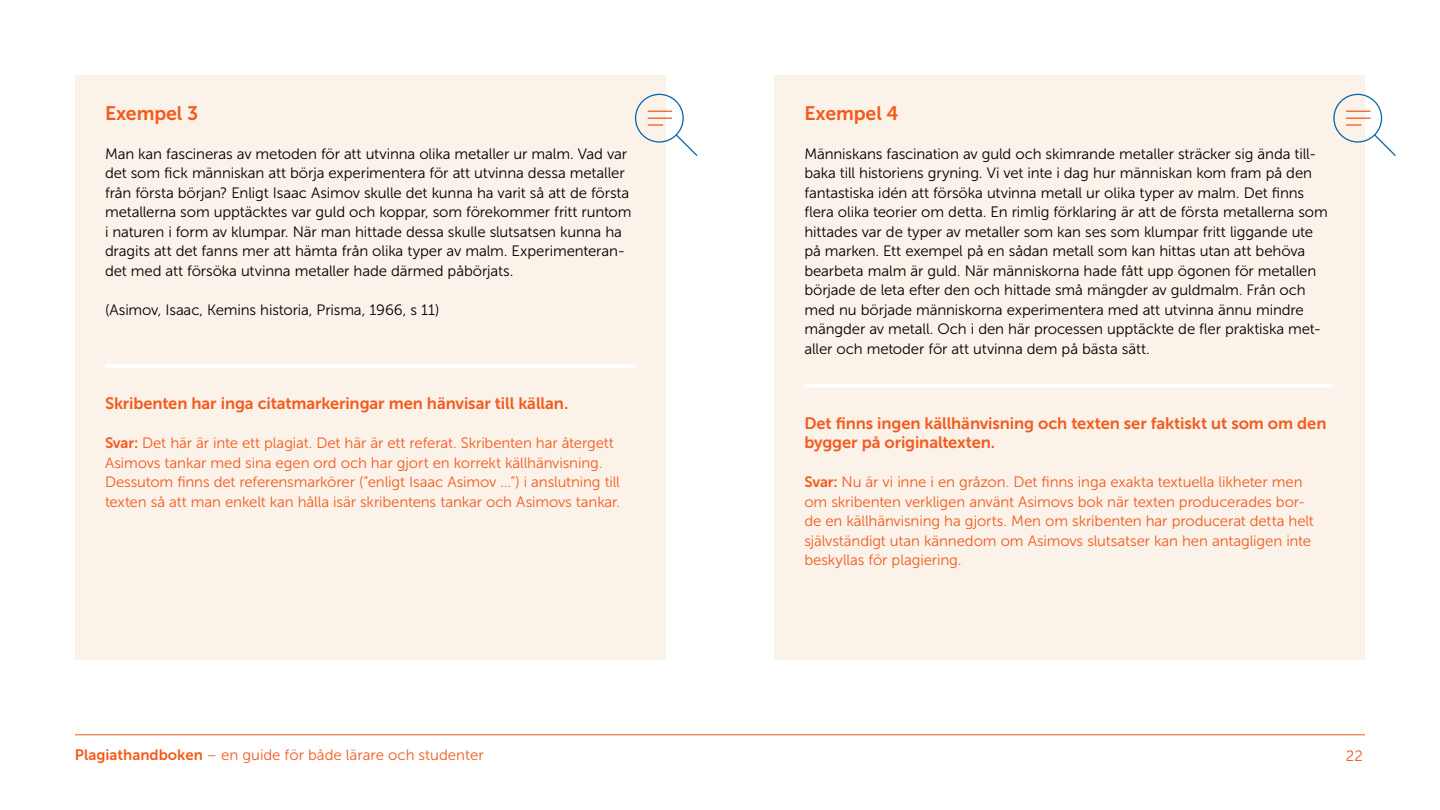
<style>
.page{position:relative;width:1440px;height:810px;background:#fff}
.page>*{position:absolute;margin:0;border:0;box-sizing:border-box;transform-origin:0 0}
.t1{font:19.5px "Museo Sans 700";letter-spacing:-.005em;color:#f35b1c}
.t2{font:16.5px/19.5px "Museo Sans 700";letter-spacing:-.005em;color:#f35b1c}
.t3{font:15px/19.5px "Museo Sans 300";letter-spacing:-.01em;color:#000}
.t4{font:15px/19.5px "Museo Sans 300";letter-spacing:-.01em;color:#f35b1c}
.s1{font-family:"Museo Sans 700"}
</style>
<div class="page">
<hr style="left:75px;top:735px;width:1290px;height:1px;background:#f35b1c">
<div style="left:774px;top:75px;width:591px;height:585px;background:#fbf2ea"></div>
<div style="left:75px;top:75px;width:591px;height:585px;background:#fbf2ea"></div>
<hr style="left:804px;top:384px;width:529px;height:3px;background:#fff">
<hr style="left:105px;top:364px;width:531px;height:4px;background:#fff">
<svg style="left:635px;top:94px;width:62px;height:62px"></svg>
<svg style="left:1333px;top:94px;width:63px;height:62px"></svg>
<h1 class="t1" style="left:105px;top:102px;width:95px">Exempel 3</h1>
<p class="t3" style="left:105px;top:144px;width:528px">Man kan fascineras av metoden för att utvinna olika metaller ur malm. Vad var det som fick människan att börja experimentera för att utvinna dessa metaller från första början? Enligt Isaac Asimov skulle det kunna ha varit så att de första metallerna som upptäcktes var guld och koppar, som förekommer fritt runtom i naturen i form av klumpar. När man hittade dessa skulle slutsatsen kunna ha dragits att det fanns mer att hämta från olika typer av malm. Experimenteran&shy;det med att försöka utvinna metaller hade därmed påbörjats.</p>
<p class="t3" style="left:105px;top:300px;width:336px">(Asimov, Isaac, Kemins historia, Prisma, 1966, s 11)</p>
<p class="t2" style="left:105px;top:394px;width:465px">Skribenten har inga citatmarkeringar men hänvisar till källan.</p>
<p class="t4" style="left:105px;top:433px;width:517px"><span class="s1">Svar:</span> Det här är inte ett plagiat. Det här är ett referat. Skribenten har återgett Asimovs tankar med sina egen ord och har gjort en korrekt källhänvisning.<br>Dessutom finns det referensmarkörer (”enligt Isaac Asimov …”) i anslutning till texten så att man enkelt kan hålla isär skribentens tankar och Asimovs tankar.</p>
<h1 class="t1" style="left:804px;top:102px;width:96px">Exempel 4</h1>
<p class="t3" style="left:804px;top:144px;width:525px">Människans fascination av guld och skimrande metaller sträcker sig ända till&shy;baka till historiens gryning. Vi vet inte i dag hur människan kom fram på den fantastiska idén att försöka utvinna metall ur olika typer av malm. Det finns flera olika teorier om detta. En rimlig förklaring är att de första metallerna som hittades var de typer av metaller som kan ses som klumpar fritt liggande ute på marken. Ett exempel på en sådan metall som kan hittas utan att behöva bearbeta malm är guld. När människorna hade fått upp ögonen för metallen började de leta efter den och hittade små mängder av guldmalm. Från och med nu började människorna experimentera med att utvinna ännu mindre mängder av metall. Och i den här processen upptäckte de fler praktiska met&shy;aller och metoder för att utvinna dem på bästa sätt.</p>
<p class="t2" style="left:804px;top:413px;width:524px">Det finns ingen källhänvisning och texten ser faktiskt ut som om den bygger på originaltexten.</p>
<p class="t4" style="left:804px;top:472px;width:511px"><span class="s1">Svar:</span> Nu är vi inne i en gråzon. Det finns inga exakta textuella likheter men om skribenten verkligen använt Asimovs bok när texten producerades bor&shy;de en källhänvisning ha gjorts. Men om skribenten har producerat detta helt självständigt utan kännedom om Asimovs slutsatser kan hen antagligen inte beskyllas för plagiering.</p>
<p class="t4" style="left:75px;top:746px;width:410px"><span class="s1">Plagiathandboken</span> – en guide för både lärare och studenter</p>
<p class="t4" style="left:1346px;top:746px;width:18px">22</p>
</div>
